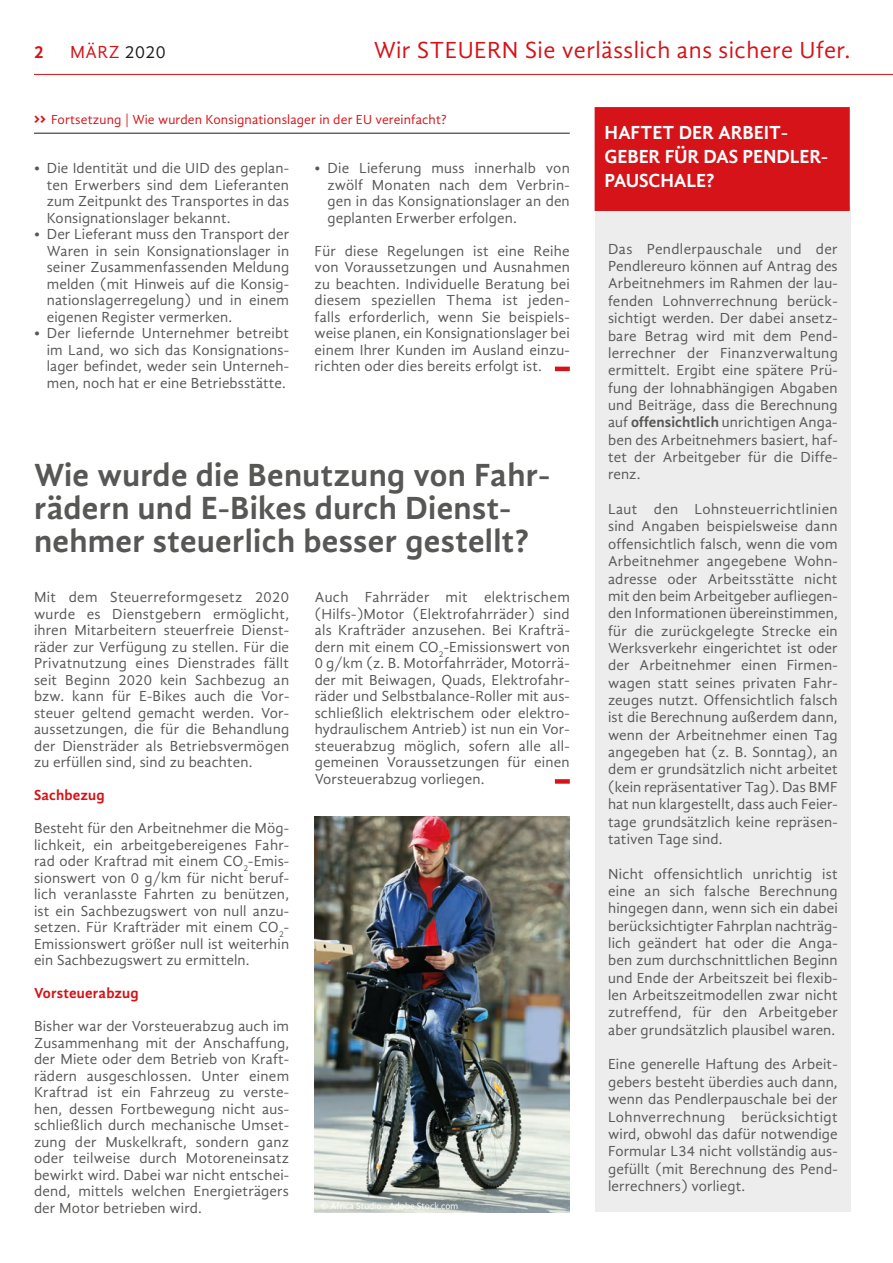
<style>
.page{position:relative;width:893px;height:1263px;background:#fff}
.page>*{position:absolute;margin:0;border:0;box-sizing:border-box;transform-origin:0 0}
.t1{font:700 33px/33px "Gandhi Sans";letter-spacing:.01em;color:#575756}
.t2{font:24px "Gandhi Sans";letter-spacing:.02em;color:#d51318}
.t3{font:700 19.5px/24px "Gandhi Sans";letter-spacing:-.01em;color:#fff}
.t4{font:18px "Gandhi Sans";letter-spacing:.025em;color:#d51318}
.t5{font:700 18px "Gandhi Sans";color:#d51318}
.t6{font:15px/16.5px "Gandhi Sans";letter-spacing:.01em;color:#575756;text-align:justify}
.t7{font:700 15px "Gandhi Sans";letter-spacing:.01em;color:#d51318}
.t8{font:13.5px "Gandhi Sans";letter-spacing:.01em;color:#d51318}
.t9{font:9.3px "Gandhi Sans";color:#fff}
.s1{color:#1d1d1b}
.s2{font-family:"Zeroes";font-size:15px}
.s3{font-weight:700}
</style>
<div class="page">
<hr style="left:34px;top:133px;width:536px;height:1px;background:#1d1d1b">
<hr style="left:555px;top:367px;width:15px;height:4px;background:#d51318">
<div style="left:595px;top:206px;width:255px;height:1006px;background:#ededed"></div>
<div style="left:595px;top:108px;width:254px;height:102px;background:#d51318"></div>
<div style="left:595px;top:107px;width:255px;height:104px;border:2px solid #d51318"></div>
<div style="left:555px;top:779px;width:15px;height:5px;background:#d51318"></div>
<img style="left:315px;top:817px;width:255px;height:396px">
<hr style="left:34px;top:74px;width:859px;height:1px;background:#d51318">
<p class="t5" style="left:34px;top:42px;width:11px">2</p>
<p class="t4" style="left:70px;top:42px;width:97px">MÄRZ <span class="s1">2020</span></p>
<h2 class="t2" style="left:374px;top:37px;width:478px">Wir STEUERN Sie verlässlich ans sichere Ufer.</h2>
<p class="t8" style="left:34px;top:111px;width:414px"><span class="s2">&gt;&gt;</span> Fortsetzung | Wie wurden Konsignationslager in der EU vereinfacht?</p>
<p class="t6" style="left:47px;top:160px;width:244px;text-indent:-13px">• Die Identität und die UID des geplan&shy;ten Erwerbers sind dem Lieferanten zum Zeitpunkt des Transportes in das Konsignationslager bekannt.</p>
<p class="t6" style="left:47px;top:226px;width:244px;text-indent:-13px">• Der Lieferant muss den Transport der Waren in sein Konsignationslager in seiner Zusammenfassenden Meldung melden (mit Hinweis auf die Konsig&shy;nationslagerregelung) und in einem eigenen Register vermerken.</p>
<p class="t6" style="left:47px;top:325px;width:244px;text-indent:-13px">• Der liefernde Unternehmer betreibt im Land, wo sich das Konsignations&shy;lager befindet, weder sein Unterneh&shy;men, noch hat er eine Betriebsstätte.</p>
<p class="t6" style="left:327px;top:160px;width:244px;text-indent:-13px">• Die Lieferung muss innerhalb von zwölf Monaten nach dem Verbrin&shy;gen in das Konsignationslager an den geplanten Erwerber erfolgen.</p>
<p class="t6" style="left:315px;top:242px;width:257px">Für diese Regelungen ist eine Reihe von Voraussetzungen und Ausnahmen zu beachten. Individuelle Beratung bei diesem speziellen Thema ist jeden&shy;falls erforderlich, wenn Sie beispiels&shy;weise planen, ein Konsignationslager bei einem Ihrer Kunden im Ausland einzu&shy;richten oder dies bereits erfolgt ist.</p>
<h1 class="t1" style="left:34px;top:458px;width:518px">Wie wurde die Benutzung von Fahr&shy;rädern und E-Bikes durch Dienst&shy;nehmer steuerlich besser gestellt?</h1>
<p class="t6" style="left:34px;top:589px;width:257px">Mit dem Steuerreformgesetz 2020 wurde es Dienstgebern ermöglicht, ihren Mitarbeitern steuerfreie Dienst&shy;räder zur Verfügung zu stellen. Für die Privatnutzung eines Dienstrades fällt seit Beginn 2020 kein Sachbezug an bzw. kann für E-Bikes auch die Vor&shy;steuer geltend gemacht werden. Vor&shy;aussetzungen, die für die Behandlung der Diensträder als Betriebsvermögen zu erfüllen sind, sind zu beachten.</p>
<p class="t7" style="left:34px;top:786px;width:72px">Sachbezug</p>
<p class="t6" style="left:34px;top:820px;width:257px">Besteht für den Arbeitnehmer die Mög&shy;lichkeit, ein arbeitgebereigenes Fahr&shy;rad oder Kraftrad mit einem CO<sub>2</sub>-Emis&shy;sionswert von 0 g/km für nicht beruf&shy;lich veranlasste Fahrten zu benützen, ist ein Sachbezugswert von null anzu&shy;setzen. Für Krafträder mit einem CO<sub>2</sub>- Emissionswert größer null ist weiterhin ein Sachbezugswert zu ermitteln.</p>
<p class="t7" style="left:34px;top:984px;width:106px">Vorsteuerabzug</p>
<p class="t6" style="left:34px;top:1018px;width:257px">Bisher war der Vorsteuerabzug auch im Zusammenhang mit der Anschaffung, der Miete oder dem Betrieb von Kraft&shy;rädern ausgeschlossen. Unter einem Kraftrad ist ein Fahrzeug zu verste&shy;hen, dessen Fortbewegung nicht aus&shy;schließlich durch mechanische Umset&shy;zung der Muskelkraft, sondern ganz oder teilweise durch Motoreneinsatz bewirkt wird. Dabei war nicht entschei&shy;dend, mittels welchen Energieträgers der Motor betrieben wird.</p>
<p class="t6" style="left:315px;top:589px;width:257px">Auch Fahrräder mit elektrischem (Hilfs-)Motor (Elektrofahrräder) sind als Krafträder anzusehen. Bei Krafträ&shy;dern mit einem CO<sub>2</sub>-Emissionswert von 0 g/km (z. B. Motorfahrräder, Motorrä&shy;der mit Beiwagen, Quads, Elektrofahr&shy;räder und Selbstbalance-Roller mit aus&shy;schließlich elektrischem oder elektro&shy;hydraulischem Antrieb) ist nun ein Vor&shy;steuerabzug möglich, sofern alle all&shy;gemeinen Voraussetzungen für einen Vorsteuerabzug vorliegen.</p>
<p class="t9" style="left:321px;top:1200px;width:139px">© Africa Studio - Adobe Stock.com</p>
<h3 class="t3" style="left:605px;top:120px;width:225px">HAFTET DER ARBEIT-<br>GEBER FÜR DAS PENDLER-<br>PAUSCHALE?</h3>
<p class="t6" style="left:608px;top:240px;width:231px;line-height:17.4px">Das Pendlerpauschale und der Pendlereuro können auf Antrag des Arbeitnehmers im Rahmen der lau&shy;fenden Lohnverrechnung berück&shy;sichtigt werden. Der dabei ansetz&shy;bare Betrag wird mit dem Pend&shy;lerrechner der Finanzverwaltung ermittelt. Ergibt eine spätere Prü&shy;fung der lohnabhängigen Abgaben und Beiträge, dass die Berechnung auf <span class="s3">offensichtlich</span> unrichtigen Anga&shy;ben des Arbeitnehmers basiert, haf&shy;tet der Arbeitgeber für die Diffe&shy;renz.</p>
<p class="t6" style="left:608px;top:500px;width:231px;line-height:17.4px">Laut den Lohnsteuerrichtlinien sind Angaben beispielsweise dann offensichtlich falsch, wenn die vom Arbeitnehmer angegebene Wohn&shy;adresse oder Arbeitsstätte nicht mit den beim Arbeitgeber aufliegen&shy;den Informationen übereinstimmen, für die zurückgelegte Strecke ein Werksverkehr eingerichtet ist oder der Arbeitnehmer einen Firmen&shy;wagen statt seines privaten Fahr&shy;zeuges nutzt. Offensichtlich falsch ist die Berechnung außerdem dann, wenn der Arbeitnehmer einen Tag angegeben hat (z. B. Sonntag), an dem er grundsätzlich nicht arbeitet (kein repräsentativer Tag). Das BMF hat nun klargestellt, dass auch Feier&shy;tage grundsätzlich keine repräsen&shy;tativen Tage sind.</p>
<p class="t6" style="left:608px;top:865px;width:231px;line-height:17.4px">Nicht offensichtlich unrichtig ist eine an sich falsche Berechnung hingegen dann, wenn sich ein dabei berücksichtigter Fahrplan nachträg&shy;lich geändert hat oder die Anga&shy;ben zum durchschnittlichen Beginn und Ende der Arbeitszeit bei flexib&shy;len Arbeitszeitmodellen zwar nicht zutreffend, für den Arbeitgeber aber grundsätzlich plausibel waren.</p>
<p class="t6" style="left:608px;top:1056px;width:231px;line-height:17.4px">Eine generelle Haftung des Arbeit&shy;gebers besteht überdies auch dann, wenn das Pendlerpauschale bei der Lohnverrechnung berücksichtigt wird, obwohl das dafür notwendige Formular L34 nicht vollständig aus&shy;gefüllt (mit Berechnung des Pend&shy;lerrechners) vorliegt.</p>
</div>
